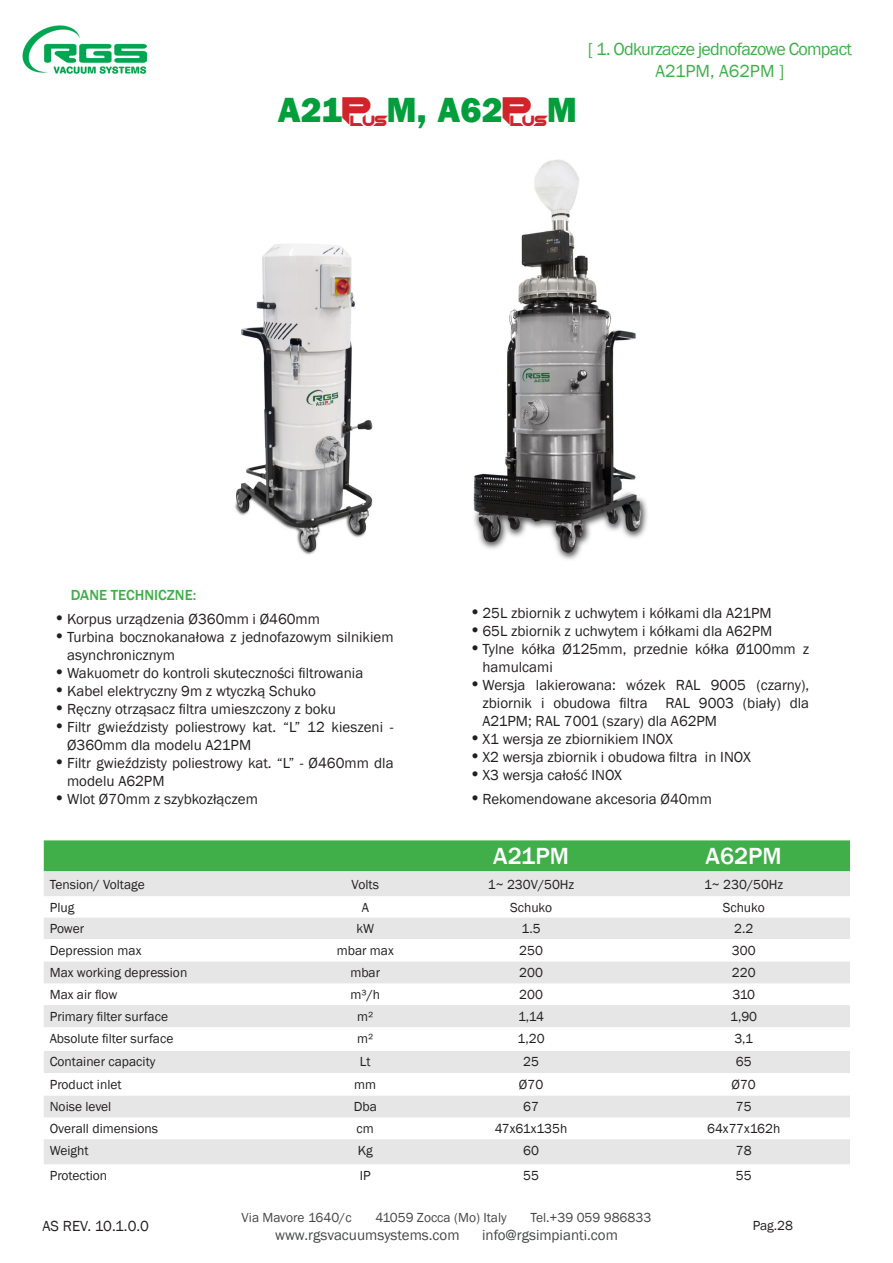
<style>
.page{position:relative;width:893px;height:1263px;background:#fff}
.page>*{position:absolute;margin:0;border:0;box-sizing:border-box;transform-origin:0 0}
.t1{font:800 36px "Franklin Gothic";color:#009f3b}
.t2{font:500 24px "Franklin Gothic";color:#fff}
.t3{font:18px/21.8px "Franklin Gothic";letter-spacing:-.04em;color:#40ae49;text-align:center}
.t4{font:15px/18px "Franklin Gothic";color:#231f20}
.t5{font:15px "Franklin Gothic";color:#464748}
.t6{font:500 15px "Franklin Gothic";color:#40ae49}
.t7{font:15px "Chopsic";letter-spacing:-.02em;color:#d1232a}
.t8{font:13.5px "Franklin Gothic";color:#231f20}
.t9{font:13.5px "Franklin Gothic";color:#464748}
.s1{font-family:"Chopsic";font-weight:400;color:#d1232a}
.s2{font-size:18px}
</style>
<div class="page">
<img style="left:22px;top:25px;width:125px;height:49px">
<div style="left:44px;top:840px;width:806px;height:31px;background:#40ae49"></div>
<svg style="left:44px;top:871px;width:806px;height:68px;fill:#e6e6e6"></svg>
<svg style="left:44px;top:961px;width:806px;height:203px;fill:#e6e6e6"></svg>
<img style="left:235px;top:244px;width:138px;height:311px">
<img style="left:473px;top:159px;width:175px;height:401px">
<h1 class="t1" style="left:278px;top:87px;width:301px">A21<span class="s1">P</span> M, A62<span class="s1">P</span> M</h1>
<p class="t7" style="left:351px;top:114px;width:38px">LUS</p>
<p class="t7" style="left:510px;top:114px;width:38px">LUS</p>
<p class="t3" style="left:588px;top:39px;width:265px">[ 1. Odkurzacze jednofazowe Compact<br>A21PM, A62PM ]</p>
<p class="t6" style="left:71px;top:585px;width:127px">DANE TECHNICZNE:</p>
<p class="t4" style="left:54px;top:610px;width:268px"><span class="s2">•</span>Korpus urządzenia Ø360mm i Ø460mm</p>
<p class="t4" style="left:67px;top:628px;width:328px;text-indent:-14px"><span class="s2">•</span>Turbina bocznokanałowa z jednofazowym silnikiem asynchronicznym</p>
<p class="t4" style="left:54px;top:664px;width:311px"><span class="s2">•</span>Wakuometr do kontroli skuteczności filtrowania</p>
<p class="t4" style="left:54px;top:682px;width:264px"><span class="s2">•</span>Kabel elektryczny 9m z wtyczką Schuko</p>
<p class="t4" style="left:54px;top:700px;width:284px"><span class="s2">•</span>Ręczny otrząsacz filtra umieszczony z boku</p>
<p class="t4" style="left:67px;top:718px;width:328px;text-indent:-14px"><span class="s2">•</span>Filtr gwieździsty poliestrowy kat. “L” 12 kieszeni -<br>Ø360mm dla modelu A21PM</p>
<p class="t4" style="left:67px;top:754px;width:328px;text-indent:-14px"><span class="s2">•</span>Filtr gwieździsty poliestrowy kat. “L” - Ø460mm dla modelu A62PM</p>
<p class="t4" style="left:54px;top:790px;width:206px"><span class="s2">•</span>Wlot Ø70mm z szybkozłączem</p>
<p class="t4" style="left:469px;top:604px;width:304px"><span class="s2">•</span>25L zbiornik z uchwytem i kółkami dla A21PM</p>
<p class="t4" style="left:469px;top:622px;width:305px"><span class="s2">•</span>65L zbiornik z uchwytem i kółkami dla A62PM</p>
<p class="t4" style="left:482px;top:640px;width:328px;text-indent:-14px"><span class="s2">•</span>Tylne kółka Ø125mm, przednie kółka Ø100mm z hamulcami</p>
<p class="t4" style="left:482px;top:676px;width:328px;text-align:justify;text-indent:-14px"><span class="s2">•</span>Wersja lakierowana: wózek RAL 9005 (czarny), zbiornik i obudowa filtra RAL 9003 (biały) dla A21PM; RAL 7001 (szary) dla A62PM</p>
<p class="t4" style="left:469px;top:730px;width:205px"><span class="s2">•</span>X1 wersja ze zbiornikiem INOX</p>
<p class="t4" style="left:469px;top:748px;width:283px"><span class="s2">•</span>X2 wersja zbiornik i obudowa filtra in INOX</p>
<p class="t4" style="left:469px;top:766px;width:154px"><span class="s2">•</span>X3 wersja całość INOX</p>
<p class="t4" style="left:469px;top:790px;width:245px"><span class="s2">•</span>Rekomendowane akcesoria Ø40mm</p>
<h2 class="t2" style="left:493px;top:841px;width:77px">A21PM</h2>
<h2 class="t2" style="left:706px;top:841px;width:78px">A62PM</h2>
<p class="t8" style="left:50px;top:876px;width:97px">Tension/ Voltage</p>
<p class="t8" style="left:352px;top:876px;width:29px">Volts</p>
<p class="t8" style="left:488px;top:876px;width:88px">1~ 230V/50Hz</p>
<p class="t8" style="left:704px;top:876px;width:81px">1~ 230/50Hz</p>
<p class="t8" style="left:50px;top:899px;width:26px">Plug</p>
<p class="t8" style="left:362px;top:899px;width:9px">A</p>
<p class="t8" style="left:510px;top:899px;width:44px">Schuko</p>
<p class="t8" style="left:723px;top:899px;width:44px">Schuko</p>
<p class="t8" style="left:50px;top:920px;width:36px">Power</p>
<p class="t8" style="left:356px;top:920px;width:19px">kW</p>
<p class="t8" style="left:522px;top:920px;width:21px">1.5</p>
<p class="t8" style="left:734px;top:920px;width:21px">2.2</p>
<p class="t8" style="left:50px;top:942px;width:93px">Depression max</p>
<p class="t8" style="left:337px;top:942px;width:59px">mbar max</p>
<p class="t8" style="left:519px;top:942px;width:25px">250</p>
<p class="t8" style="left:732px;top:942px;width:25px">300</p>
<p class="t8" style="left:50px;top:964px;width:139px">Max working depression</p>
<p class="t8" style="left:350px;top:964px;width:31px">mbar</p>
<p class="t8" style="left:519px;top:964px;width:25px">200</p>
<p class="t8" style="left:732px;top:964px;width:25px">220</p>
<p class="t8" style="left:50px;top:986px;width:69px">Max air flow</p>
<p class="t8" style="left:350px;top:986px;width:31px">m³/h</p>
<p class="t8" style="left:519px;top:986px;width:25px">200</p>
<p class="t8" style="left:732px;top:986px;width:24px">310</p>
<p class="t8" style="left:50px;top:1008px;width:120px">Primary filter surface</p>
<p class="t8" style="left:357px;top:1008px;width:18px">m²</p>
<p class="t8" style="left:518px;top:1008px;width:28px">1,14</p>
<p class="t8" style="left:730px;top:1008px;width:29px">1,90</p>
<p class="t8" style="left:50px;top:1030px;width:125px">Absolute filter surface</p>
<p class="t8" style="left:357px;top:1030px;width:18px">m²</p>
<p class="t8" style="left:518px;top:1030px;width:29px">1,20</p>
<p class="t8" style="left:734px;top:1030px;width:20px">3,1</p>
<p class="t8" style="left:50px;top:1053px;width:107px">Container capacity</p>
<p class="t8" style="left:360px;top:1053px;width:12px">Lt</p>
<p class="t8" style="left:523px;top:1053px;width:17px">25</p>
<p class="t8" style="left:736px;top:1053px;width:17px">65</p>
<p class="t8" style="left:50px;top:1076px;width:73px">Product inlet</p>
<p class="t8" style="left:354px;top:1076px;width:23px">mm</p>
<p class="t8" style="left:519px;top:1076px;width:26px">Ø70</p>
<p class="t8" style="left:731px;top:1076px;width:26px">Ø70</p>
<p class="t8" style="left:50px;top:1098px;width:63px">Noise level</p>
<p class="t8" style="left:354px;top:1098px;width:25px">Dba</p>
<p class="t8" style="left:523px;top:1098px;width:17px">67</p>
<p class="t8" style="left:736px;top:1098px;width:17px">75</p>
<p class="t8" style="left:50px;top:1120px;width:110px">Overall dimensions</p>
<p class="t8" style="left:357px;top:1120px;width:19px">cm</p>
<p class="t8" style="left:495px;top:1120px;width:74px">47x61x135h</p>
<p class="t8" style="left:707px;top:1120px;width:75px">64x77x162h</p>
<p class="t8" style="left:50px;top:1142px;width:40px">Weight</p>
<p class="t8" style="left:358px;top:1142px;width:17px">Kg</p>
<p class="t8" style="left:523px;top:1142px;width:17px">60</p>
<p class="t8" style="left:736px;top:1142px;width:17px">78</p>
<p class="t8" style="left:50px;top:1167px;width:59px">Protection</p>
<p class="t8" style="left:360px;top:1167px;width:12px">IP</p>
<p class="t8" style="left:523px;top:1167px;width:17px">55</p>
<p class="t8" style="left:736px;top:1167px;width:17px">55</p>
<p class="t9" style="left:242px;top:1209px;width:112px">Via Mavore 1640/c</p>
<p class="t9" style="left:375px;top:1209px;width:133px">41059 Zocca (Mo) Italy</p>
<p class="t9" style="left:530px;top:1209px;width:122px">Tel.+39 059 986833</p>
<p class="t5" style="left:275px;top:1226px;width:186px">www.rgsvacuumsystems.com</p>
<p class="t5" style="left:482px;top:1226px;width:137px">info@rgsimpianti.com</p>
<p class="t4" style="left:43px;top:1217px;width:108px">AS REV. 10.1.0.0</p>
<p class="t8" style="left:753px;top:1217px;width:42px">Pag.28</p>
</div>
